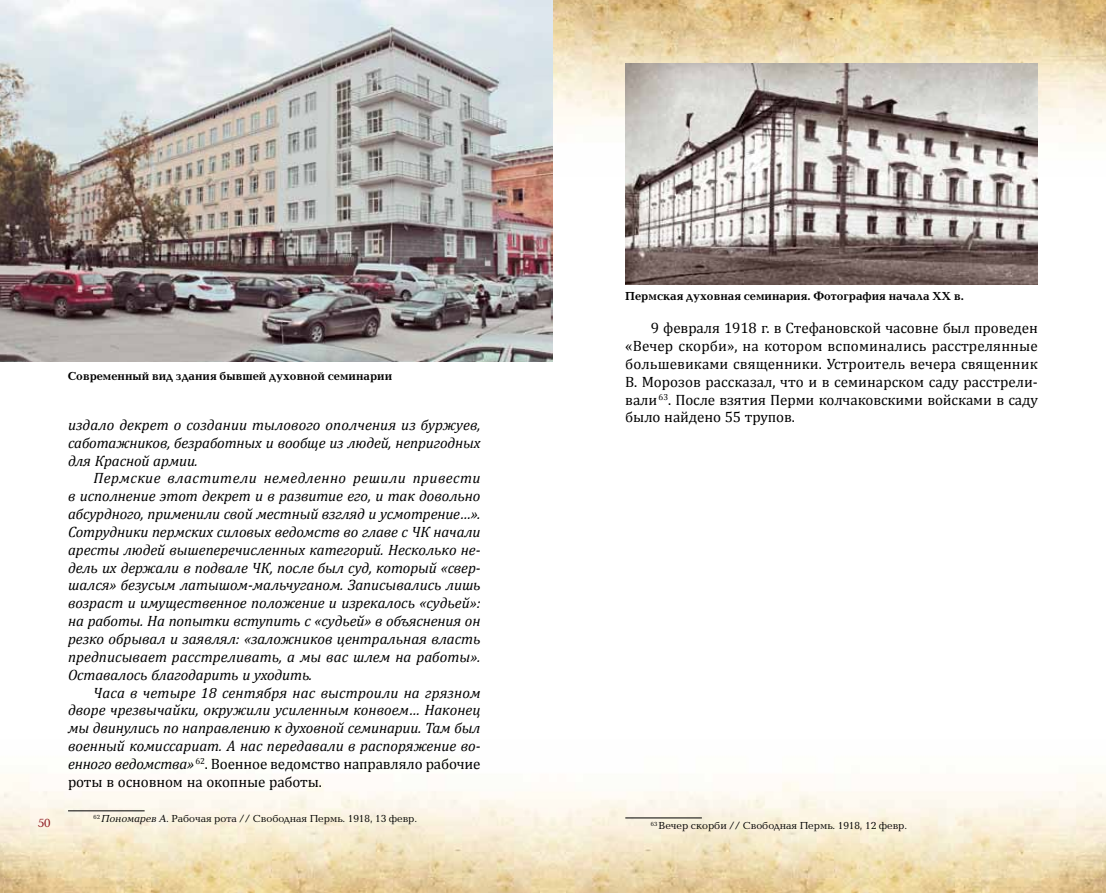
<style>
.page{position:relative;width:1106px;height:893px;background:#fff}
.page>*{position:absolute;margin:0;border:0;box-sizing:border-box;transform-origin:0 0}
.t1{font:italic 15px/17.9px "Cambria";letter-spacing:-.01em;color:#000;text-align:justify}
.t2{font:15px/17.9px "Cambria";letter-spacing:-.01em;color:#000;text-align:justify}
.t3{font:12.15px "Baltica C";color:#8c161c}
.t4{font:700 12px "Baltica C";color:#000}
.t5{font:10.5px "Baltica C";color:#000}
.s1{font-style:normal}
.s2{font-style:italic}
</style>
<div class="page">
<img style="left:0;top:774px;width:1106px;height:119px">
<img style="left:553px;top:0;width:553px;height:175px">
<img style="left:625px;top:64px;width:412px;height:221px">
<hr style="left:68px;top:810px;width:77px;height:1px;background:#000">
<hr style="left:625px;top:817px;width:77px;height:1px;background:#000">
<img style="left:0;top:0;width:553px;height:362px">
<p class="t3" style="left:38px;top:817px;width:14px">50</p>
<p class="t4" style="left:68px;top:370px;width:326px">Современный вид здания бывшей духовной семинарии</p>
<p class="t1" style="left:68px;top:415px;width:414px">издало декрет о создании тылового ополчения из буржуев, саботажников, безработных и вообще из людей, непригодных для Красной армии.</p>
<p class="t1" style="left:68px;top:469px;width:414px;text-indent:26px">Пермские властители немедленно решили привести в исполнение этот декрет и в развитие его, и так довольно абсурдного, применили свой местный взгляд и усмотрение…».<br>Сотрудники пермских силовых ведомств во главе с ЧК начали аресты людей вышеперечисленных категорий. Несколько не&shy;дель их держали в подвале ЧК, после был суд, который «свер&shy;шался» безусым латышом-мальчуганом. Записывались лишь возраст и имущественное положение и изрекалось «судьей»: на работы. На попытки вступить с «судьей» в объяснения он резко обрывал и заявлял: «заложников центральная власть предписывает расстреливать, а мы вас шлем на работы».<br>Оставалось благодарить и уходить.</p>
<p class="t1" style="left:68px;top:683px;width:414px;text-indent:26px">Часа в четыре 18 сентября нас выстроили на грязном дворе чрезвычайки, окружили усиленным конвоем… Наконец мы двинулись по направлению к духовной семинарии. Там был военный комиссариат. А нас передавали в распоряжение во&shy;енного ведомства» <sup>62</sup><span class="s1">. Военное ведомство направляло рабочие роты в основном на окопные работы.</span></p>
<p class="t5" style="left:94px;top:813px;width:325px"><sup>62</sup> <span class="s2">Пономарев А</span>. Рабочая рота // Свободная Пермь. 1918, 13 февр.</p>
<p class="t4" style="left:625px;top:290px;width:340px">Пермская духовная семинария. Фотография начала XX в.</p>
<p class="t2" style="left:625px;top:319px;width:414px;text-indent:26px">9 февраля 1918 г. в Стефановской часовне был проведен «Вечер скорби», на котором вспоминались расстрелянные большевиками священники. Устроитель вечера священник В. Морозов рассказал, что и в семинарском саду расстрели&shy;вали <sup>63</sup>. После взятия Перми колчаковскими войсками в саду было найдено 55 трупов.</p>
<p class="t5" style="left:651px;top:820px;width:258px"><sup>63</sup> Вечер скорби // Свободная Пермь. 1918, 12 февр.</p>
</div>
